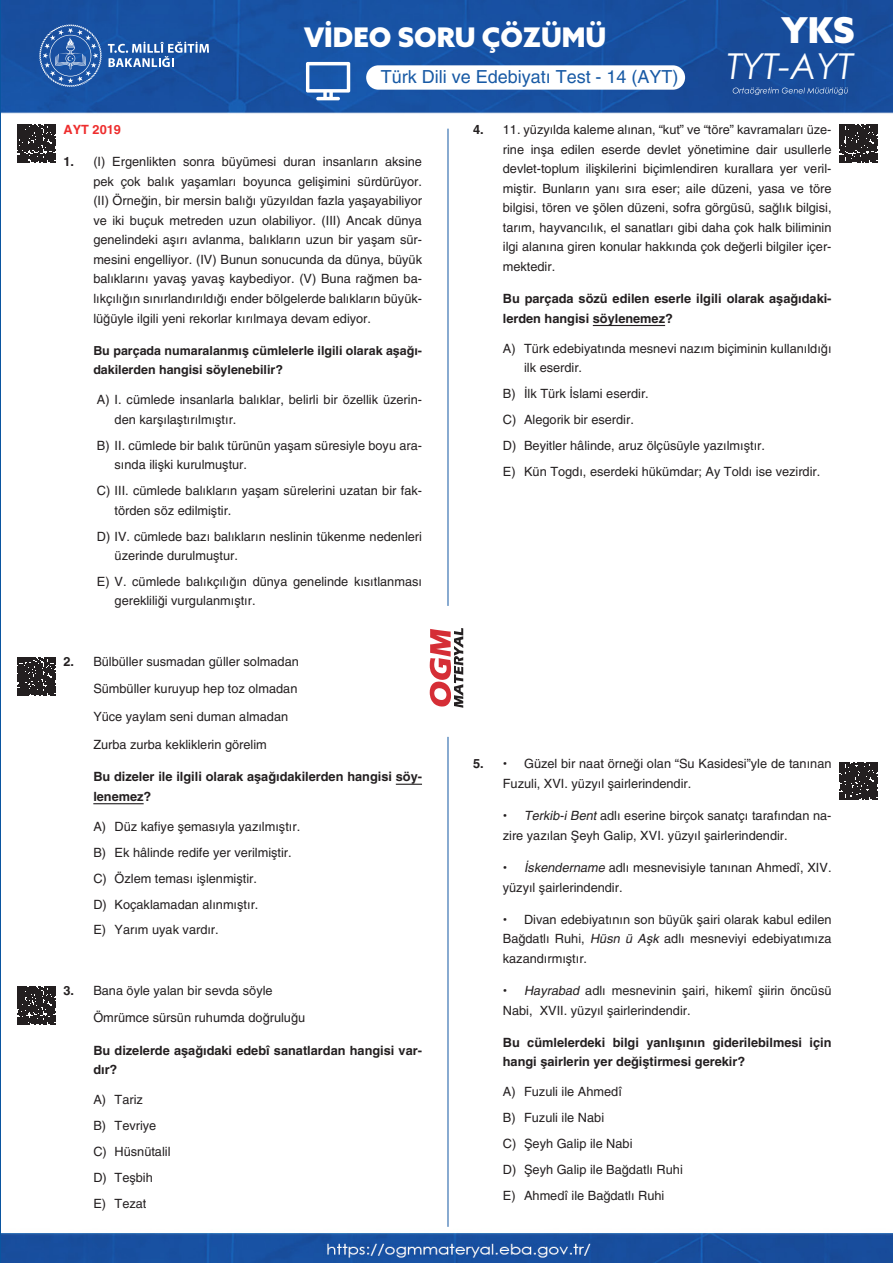
<style>
.page{position:relative;width:893px;height:1263px;background:#fff}
.page>*{position:absolute;margin:0;border:0;box-sizing:border-box;transform-origin:0 0}
.t1{font:italic 35.7px "Century Gothic";color:#fff}
.t2{font:900 35.7px "Azo Sans";color:#fff}
.t3{font:900 27px "Azo Sans";color:#fff}
.t4{font:18px "Helveticasinav";color:#185aa5}
.SORU__Y{font:12.75px/19.5px "Helveticasinav";color:#231f20}
.CEVAP_5_Lİ__Y{font:12.75px/19.5px "Helveticasinav";color:#231f20}
.SORU__Y-2{font:700 12.75px/19.5px "Helveticasinav";color:#231f20}
.SORU__Y-3{font:700 12.75px "Helveticasinav";color:#ee2d2d}
.SORU__Y-4{font:700 12.45px/19.5px "Helveticasinav";color:#231f20}
.s1{font-weight:700}
.s2{font-style:italic}
</style>
<div class="page">
<img style="left:2px;top:0;width:891px;height:1263px">
<hr style="left:448px;top:129px;width:1px;height:477px;background:#1358a3">
<hr style="left:448px;top:737px;width:1px;height:490px;background:#1358a3">
<svg style="left:39px;top:24px;width:63px;height:63px;background:#3a6bb0"></svg>
<svg style="left:108px;top:42px;width:101px;height:25px;background:#5781bb"></svg>
<svg style="left:430px;top:627px;width:33px;height:81px"></svg>
<div style="left:366px;top:65px;width:319px;height:25px;background:#fff;border-radius:12px"></div>
<svg style="left:306px;top:62px;width:44px;height:38px"></svg>
<svg style="left:733px;top:87px;width:115px;height:8px"></svg>
<svg style="left:396px;top:784px;width:26px;height:1px"></svg>
<hr style="left:93px;top:803px;width:51px;height:1px;background:#231f20">
<hr style="left:593px;top:325px;width:72px;height:1px;background:#231f20">
<svg style="left:17px;top:124px;width:38px;height:38px"></svg>
<svg style="left:840px;top:124px;width:38px;height:38px"></svg>
<svg style="left:17px;top:986px;width:38px;height:38px"></svg>
<svg style="left:17px;top:658px;width:38px;height:38px"></svg>
<svg style="left:840px;top:762px;width:38px;height:38px"></svg>
<h2 class="t3" style="left:304px;top:19px;width:304px">VİDEO SORU ÇÖZÜMÜ</h2>
<h3 class="t4" style="left:381px;top:67px;width:299px">Türk Dili ve Edebiyatı Test - 14 (AYT)</h3>
<h1 class="t2" style="left:781px;top:6px;width:75px">YKS</h1>
<h1 class="t1" style="left:727px;top:41px;width:128px">TYT-AYT</h1>
<p class="SORU__Y-3" style="left:64px;top:122px;width:59px">AYT 2019</p>
<p class="SORU__Y" style="left:93px;top:152px;width:330px;text-align:justify;text-indent:-30px"><span class="s1">1.</span> (I) Ergenlikten sonra büyümesi duran insanların aksine pek çok balık yaşamları boyunca gelişimini sürdürüyor. (II) Örneğin, bir mersin balığı yüzyıldan fazla yaşayabiliyor ve iki buçuk metreden uzun olabiliyor. (III) Ancak dünya genelindeki aşırı avlanma, balıkların uzun bir yaşam sür&shy;mesini engelliyor. (IV) Bunun sonucunda da dünya, büyük balıklarını yavaş yavaş kaybediyor. (V) Buna rağmen ba&shy;lıkçılığın sınırlandırıldığı ender bölgelerde balıkların büyük&shy;lüğüyle ilgili yeni rekorlar kırılmaya devam ediyor.</p>
<p class="SORU__Y-4" style="left:93px;top:341px;width:330px">Bu parçada numaralanmış cümlelerle ilgili olarak aşağı&shy;dakilerden hangisi söylenebilir?</p>
<p class="CEVAP_5_Lİ__Y" style="left:115px;top:390px;width:309px;text-indent:-18px">A) I. cümlede insanlarla balıklar, belirli bir özellik üzerin&shy;den karşılaştırılmıştır.</p>
<p class="CEVAP_5_Lİ__Y" style="left:115px;top:436px;width:309px;text-indent:-18px">B) II. cümlede bir balık türünün yaşam süresiyle boyu ara&shy;sında ilişki kurulmuştur.</p>
<p class="CEVAP_5_Lİ__Y" style="left:115px;top:481px;width:309px;text-indent:-18px">C) III. cümlede balıkların yaşam sürelerini uzatan bir fak&shy;törden söz edilmiştir.</p>
<p class="CEVAP_5_Lİ__Y" style="left:115px;top:526px;width:309px;text-indent:-18px">D) IV. cümlede bazı balıkların neslinin tükenme nedenleri üzerinde durulmuştur.</p>
<p class="CEVAP_5_Lİ__Y" style="left:115px;top:572px;width:309px;text-indent:-18px">E) V. cümlede balıkçılığın dünya genelinde kısıtlanması gerekliliği vurgulanmıştır.</p>
<p class="SORU__Y" style="left:64px;top:651px;width:237px"><span class="s1">2.</span> Bülbüller susmadan güller solmadan</p>
<p class="SORU__Y" style="left:93px;top:679px;width:206px">Sümbüller kuruyup hep toz olmadan</p>
<p class="SORU__Y" style="left:93px;top:707px;width:196px">Yüce yaylam seni duman almadan</p>
<p class="SORU__Y" style="left:93px;top:735px;width:175px">Zurba zurba kekliklerin görelim</p>
<p class="SORU__Y-2" style="left:93px;top:767px;width:330px">Bu dizeler ile ilgili olarak aşağıdakilerden hangisi söy&shy;lenemez?</p>
<p class="SORU__Y" style="left:93px;top:817px;width:208px">A) Düz kafiye şemasıyla yazılmıştır.</p>
<p class="SORU__Y" style="left:93px;top:842px;width:200px">B) Ek hâlinde redife yer verilmiştir.</p>
<p class="SORU__Y" style="left:93px;top:868px;width:165px">C) Özlem teması işlenmiştir.</p>
<p class="SORU__Y" style="left:93px;top:894px;width:167px">D) Koçaklamadan alınmıştır.</p>
<p class="SORU__Y" style="left:93px;top:920px;width:127px">E) Yarım uyak vardır.</p>
<p class="SORU__Y" style="left:64px;top:980px;width:211px"><span class="s1">3.</span> Bana öyle yalan bir sevda söyle</p>
<p class="SORU__Y" style="left:93px;top:1008px;width:213px">Ömrümce sürsün ruhumda doğruluğu</p>
<p class="SORU__Y-2" style="left:93px;top:1040px;width:330px">Bu dizelerde aşağıdaki edebî sanatlardan hangisi var&shy;dır?</p>
<p class="SORU__Y" style="left:93px;top:1090px;width:51px">A) Tariz</p>
<p class="SORU__Y" style="left:93px;top:1116px;width:65px">B) Tevriye</p>
<p class="SORU__Y" style="left:93px;top:1142px;width:79px">C) Hüsnütalil</p>
<p class="SORU__Y" style="left:93px;top:1168px;width:61px">D) Teşbih</p>
<p class="SORU__Y" style="left:93px;top:1194px;width:55px">E) Tezat</p>
<p class="SORU__Y" style="left:503px;top:120px;width:330px;text-align:justify;text-indent:-30px"><span class="s1">4.</span> 11. yüzyılda kaleme alınan, “kut” ve “töre” kavramaları üze&shy;rine inşa edilen eserde devlet yönetimine dair usullerle devlet-toplum ilişkilerini biçimlendiren kurallara yer veril&shy;miştir. Bunların yanı sıra eser; aile düzeni, yasa ve töre bilgisi, tören ve şölen düzeni, sofra görgüsü, sağlık bilgisi, tarım, hayvancılık, el sanatları gibi daha çok halk biliminin ilgi alanına giren konular hakkında çok değerli bilgiler içer&shy;mektedir.</p>
<p class="SORU__Y-2" style="left:503px;top:289px;width:330px">Bu parçada sözü edilen eserle ilgili olarak aşağıdaki&shy;lerden hangisi söylenemez?</p>
<p class="SORU__Y" style="left:524px;top:338px;width:309px;text-indent:-21px">A) Türk edebiyatında mesnevi nazım biçiminin kullanıldığı ilk eserdir.</p>
<p class="SORU__Y" style="left:503px;top:384px;width:147px">B) İlk Türk İslami eserdir.</p>
<p class="SORU__Y" style="left:503px;top:410px;width:133px">C) Alegorik bir eserdir.</p>
<p class="SORU__Y" style="left:503px;top:436px;width:264px">D) Beyitler hâlinde, aruz ölçüsüyle yazılmıştır.</p>
<p class="SORU__Y" style="left:503px;top:461px;width:319px">E) Kün Togdı, eserdeki hükümdar; Ay Toldı ise vezirdir.</p>
<p class="SORU__Y" style="left:503px;top:754px;width:330px;text-indent:21px">Güzel bir naat örneği olan “Su Kasidesi”yle de tanınan<br>Fuzuli, XVI. yüzyıl şairlerindendir.</p>
<p class="SORU__Y" style="left:503px;top:806px;width:330px"><span class="s1">•</span> <span class="s2">Terkib-iBent</span>adlı eserine birçok sanatçı tarafından na&shy;zire yazılan Şeyh Galip, XVI. yüzyıl şairlerindendir.</p>
<p class="SORU__Y" style="left:503px;top:858px;width:330px"><span class="s1">•</span> <span class="s2">İskendername</span> adlı mesnevisiyle tanınan Ahmedî, XIV. yüzyıl şairlerindendir.</p>
<p class="SORU__Y" style="left:503px;top:910px;width:330px;text-align:justify"><span class="s1">•</span> Divan edebiyatının son büyük şairi olarak kabul edilen Bağdatlı Ruhi, <span class="s2">Hüsn ü Aşk</span> adlı mesneviyi edebiyatımıza kazandırmıştır.</p>
<p class="SORU__Y" style="left:503px;top:981px;width:330px"><span class="s1">•</span> <span class="s2">Hayrabad</span> adlı mesnevinin şairi, hikemî şiirin öncüsü<br>Nabi, XVII. yüzyıl şairlerindendir.</p>
<p class="SORU__Y-2" style="left:503px;top:1033px;width:330px">Bu cümlelerdeki bilgi yanlışının giderilebilmesi için hangi şairlerin yer değiştirmesi gerekir?</p>
<p class="CEVAP_5_Lİ__Y" style="left:503px;top:1082px;width:121px">A) Fuzuli ile Ahmedî</p>
<p class="CEVAP_5_Lİ__Y" style="left:503px;top:1108px;width:103px">B) Fuzuli ile Nabi</p>
<p class="CEVAP_5_Lİ__Y" style="left:503px;top:1134px;width:131px">C) Şeyh Galip ile Nabi</p>
<p class="CEVAP_5_Lİ__Y" style="left:503px;top:1160px;width:181px">D) Şeyh Galip ile Bağdatlı Ruhi</p>
<p class="CEVAP_5_Lİ__Y" style="left:503px;top:1186px;width:163px">E) Ahmedî ile Bağdatlı Ruhi</p>
<p class="SORU__Y-2" style="left:473px;top:754px;width:36px">5. •</p>
</div>
